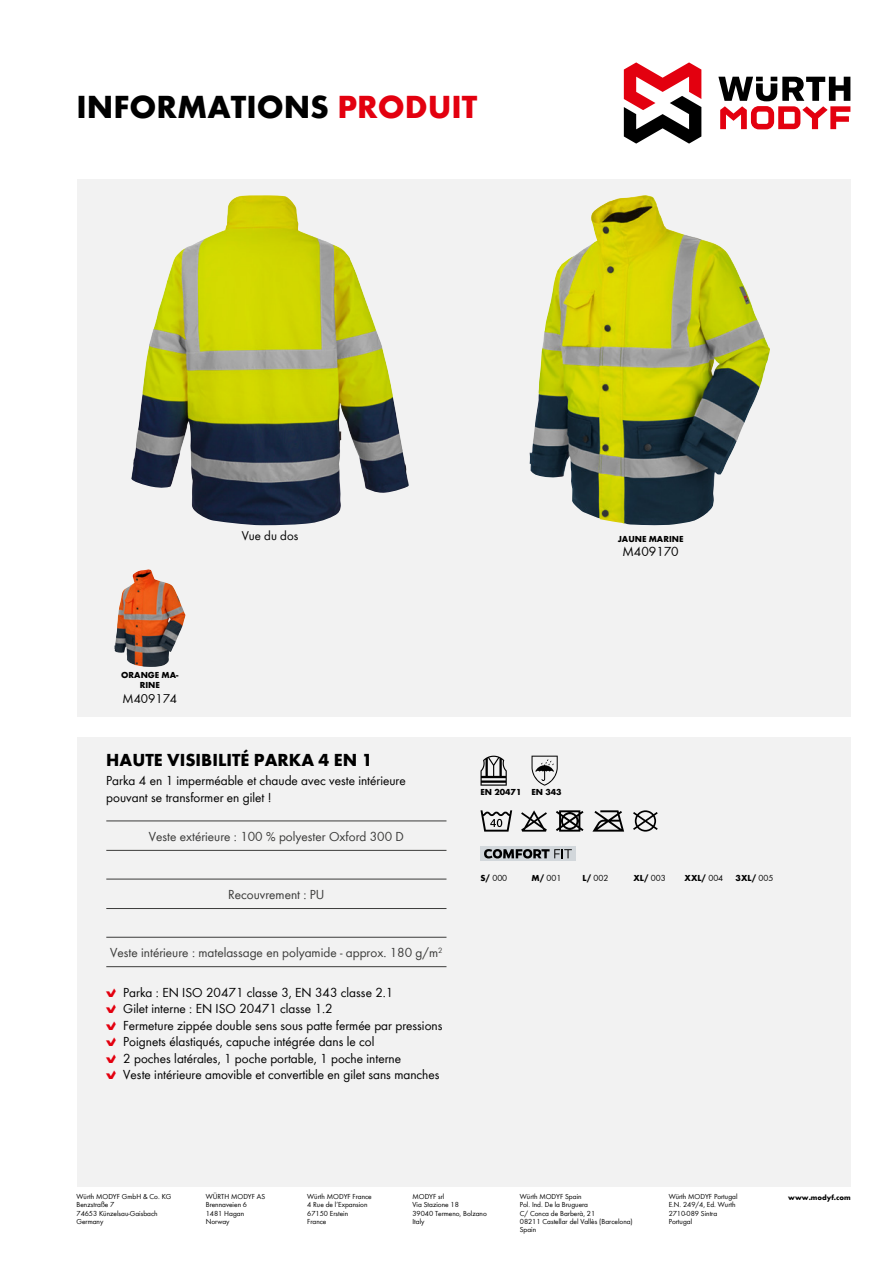
<style>
.page{position:relative;width:893px;height:1263px;background:#fff}
.page>*{position:absolute;margin:0;border:0;box-sizing:border-box;transform-origin:0 0}
.t1{font:700 33px "Wuerth Global";color:#000}
.t2{font:700 18px "Wuerth Global";color:#000}
.t3{font:13.5px/16.5px "Wuerth Global";color:#000}
.t4{font:13.5px "Wuerth Global";color:#3b3b3a}
.t5{font:13.2px "Wuerth Global";color:#000}
.t6{font:700 9px/10.5px "Wuerth Global";color:#000;text-align:center}
.t7{font:9px "Wuerth Global";color:#000}
.t8{font:7.5px/8.2px "Wuerth Global";color:#000}
.t9{font:700 7.5px "Wuerth Global";color:#000}
.s1{color:#e3000f}
.s2{font-family:"Wuerth Num";color:#e3000f}
.s3{font-weight:700}
.s4{font-weight:400}
</style>
<div class="page">
<svg style="left:718px;top:77px;width:132px;height:52px"></svg>
<svg style="left:624px;top:62px;width:77px;height:82px"></svg>
<div style="left:77px;top:179px;width:773px;height:1007px;background:#f2f2f2"></div>
<div style="left:64px;top:717px;width:805px;height:19px;background:#fff"></div>
<svg style="left:633px;top:810px;width:25px;height:22px"></svg>
<svg style="left:592px;top:810px;width:32px;height:22px"></svg>
<svg style="left:556px;top:810px;width:27px;height:22px"></svg>
<svg style="left:521px;top:810px;width:26px;height:22px"></svg>
<svg style="left:480px;top:810px;width:32px;height:22px"></svg>
<hr style="left:106px;top:821px;width:340px;height:1px;background:#3b3b3a">
<hr style="left:106px;top:850px;width:340px;height:1px;background:#3b3b3a">
<hr style="left:106px;top:879px;width:340px;height:1px;background:#3b3b3a">
<hr style="left:106px;top:908px;width:340px;height:1px;background:#3b3b3a">
<hr style="left:106px;top:937px;width:340px;height:1px;background:#3b3b3a">
<hr style="left:106px;top:966px;width:340px;height:1px;background:#3b3b3a">
<svg style="left:480px;top:756px;width:27px;height:30px"></svg>
<svg style="left:532px;top:756px;width:26px;height:30px"></svg>
<div style="left:480px;top:846px;width:96px;height:15px;background:#d2d7db"></div>
<svg style="left:484px;top:849px;width:88px;height:9px"></svg>
<img style="left:529px;top:195px;width:185px;height:330px">
<img style="left:131px;top:195px;width:278px;height:330px">
<img style="left:114px;top:569px;width:55px;height:98px">
<h1 class="t1" style="left:77px;top:87px;width:402px">INFORMATIONS <span class="s1">PRODUIT</span></h1>
<p class="t6" style="left:121px;top:669px;width:59px">ORANGE MA-<br>RINE</p>
<p class="t5" style="left:123px;top:691px;width:56px">M409174</p>
<p class="t5" style="left:242px;top:527px;width:58px">Vue du dos</p>
<h2 class="t2" style="left:106px;top:749px;width:268px">HAUTE VISIBILITÉ PARKA 4 EN 1</h2>
<p class="t3" style="left:106px;top:772px;width:301px">Parka 4 en 1 imperméable et chaude avec veste intérieure pouvant se transformer en gilet !</p>
<p class="t4" style="left:149px;top:828px;width:257px">Veste extérieure : 100 % polyester Oxford 300 D</p>
<p class="t6" style="left:618px;top:533px;width:67px">JAUNE MARINE</p>
<p class="t3" style="left:622px;top:543px;width:58px">M409170</p>
<p class="t6" style="left:480px;top:787px;width:83px">EN 20471 EN 343</p>
<p class="t4" style="left:228px;top:886px;width:98px">Recouvrement : PU</p>
<p class="t4" style="left:110px;top:944px;width:334px">Veste intérieure : matelassage en polyamide - approx. 180 g/m<sup>2</sup></p>
<p class="t3" style="left:106px;top:984px;width:338px"><span class="s2">B</span> Parka : EN ISO 20471 classe 3, EN 343 classe 2.1<br><span class="s2">B</span> Gilet interne : EN ISO 20471 classe 1.2<br><span class="s2">B</span> Fermeture zippée double sens sous patte fermée par pressions <span class="s2">B</span> Poignets élastiqués, capuche intégrée dans le col<br><span class="s2">B</span> 2 poches latérales, 1 poche portable, 1 poche interne<br><span class="s2">B</span> Veste intérieure amovible et convertible en gilet sans manches</p>
<p class="t7" style="left:480px;top:873px;width:28px"><span class="s3">S/</span> 000</p>
<p class="t7" style="left:531px;top:873px;width:31px"><span class="s3">M/</span> 001</p>
<p class="t7" style="left:583px;top:873px;width:27px"><span class="s3">L/</span> 002</p>
<p class="t6" style="left:634px;top:873px;width:34px">XL/ <span class="s4">003</span></p>
<p class="t6" style="left:685px;top:873px;width:40px">XXL/ <span class="s4">004</span></p>
<p class="t6" style="left:736px;top:873px;width:39px">3XL/ <span class="s4">005</span></p>
<p class="t8" style="left:206px;top:1192px;width:61px">WÜRTH MODYF AS<br>Brennaveien 6<br>1481 Hagan<br>Norway</p>
<p class="t8" style="left:307px;top:1192px;width:66px">Würth MODYF France<br>4 Rue de l’Expansion<br>67150 Erstein<br>France</p>
<p class="t8" style="left:669px;top:1192px;width:70px">Würth MODYF Portugal<br>E.N. 249/4, Ed. Wurth<br>2710-089 Sintra<br>Portugal</p>
<p class="t9" style="left:788px;top:1193px;width:64px">www.modyf.com</p>
<p class="t8" style="left:77px;top:1192px;width:96px">Würth MODYF GmbH &amp; Co. KG<br>Benzstraße 7<br>74653 Künzelsau-Gaisbach<br>Germany</p>
<p class="t8" style="left:412px;top:1192px;width:76px">MODYF srl<br>Via Stazione 18<br>39040 Termeno, Bolzano<br>Italy</p>
<p class="t8" style="left:520px;top:1192px;width:114px">Würth MODYF Spain<br>Pol. Ind. De la Bruguera<br>C/ Conca de Barberà, 21<br>08211 Castellar del Vallès (Barcelona)<br>Spain</p>
</div>
